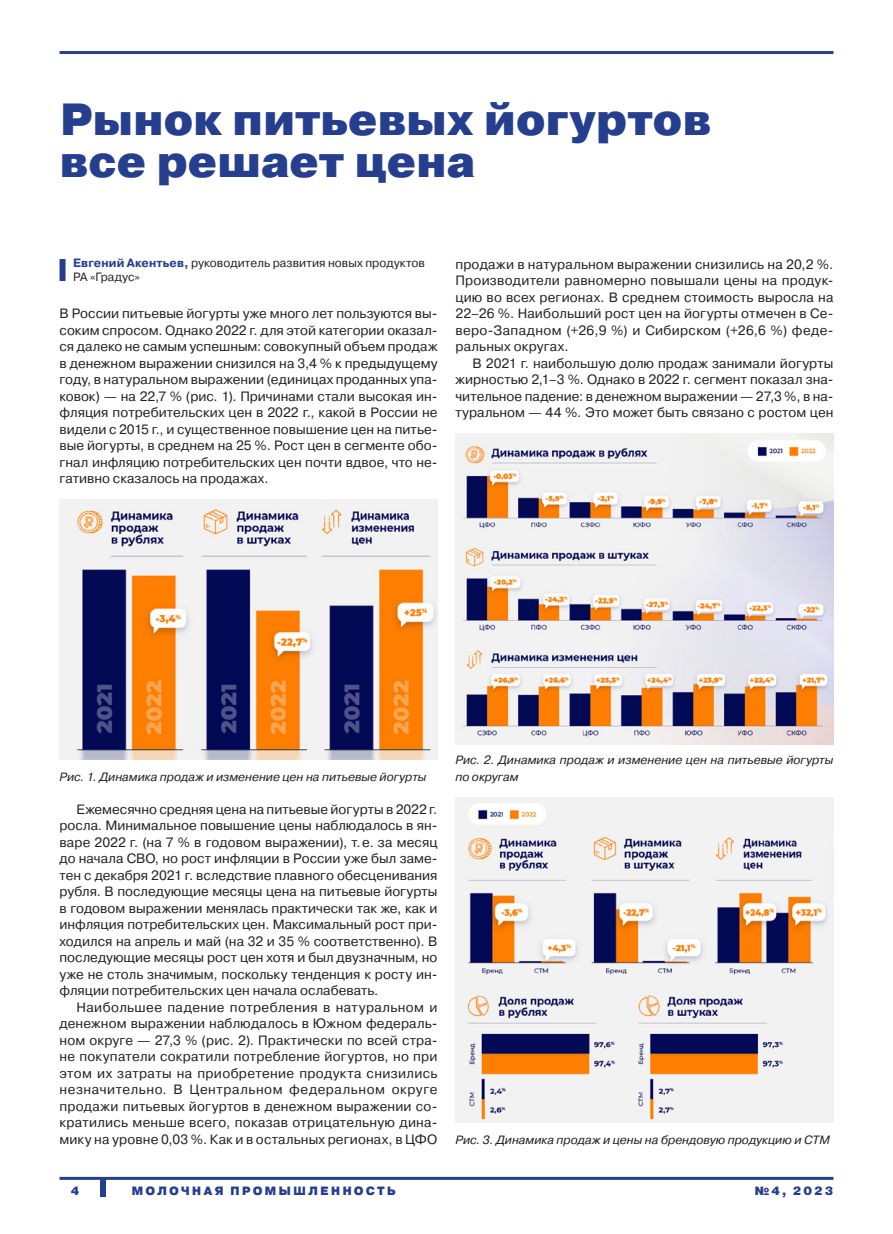
<style>
.page{position:relative;width:893px;height:1234px;background:#fff}
.page>*{position:absolute;margin:0;border:0;box-sizing:border-box;transform-origin:0 0}
.t1{font:900 45px/42px "Pragmatica";color:#253f8e}
.t2{font:13.5px/16.5px "Pragmatica";letter-spacing:.005em;color:#231f20;text-align:justify}
.t3{font:italic 12px/16.5px "Pragmatica";color:#231f20}
.t4{font:12px/13.5px "Pragmatica";letter-spacing:.005em;color:#231f20}
.t5{font:900 12px "Pragmatica";letter-spacing:.165em;color:#253f8e}
.s1{font-weight:700;color:#253f8e}
</style>
<div class="page">
<hr style="left:60px;top:1176px;width:773px;height:3px;background:#253f8e">
<div style="left:100px;top:1178px;width:6px;height:18px;background:#253f8e"></div>
<hr style="left:60px;top:51px;width:773px;height:3px;background:#253f8e">
<div style="left:60px;top:259px;width:6px;height:22px;background:#253f8e"></div>
<img style="left:60px;top:500px;width:377px;height:259px">
<img style="left:455px;top:797px;width:378px;height:325px">
<img style="left:455px;top:434px;width:378px;height:310px">
<h1 class="t1" style="left:60px;top:100px;width:653px">Рынок питьевых йогуртов все решает цена</h1>
<p class="t4" style="left:73px;top:257px;width:353px"><span class="s1">Евгений Акентьев,</span> руководитель развития новых продуктов<br>РА «Градус»</p>
<p class="t2" style="left:60px;top:305px;width:379px">В России питьевые йогурты уже много лет пользуются вы&shy;соким спросом. Однако 2022 г. для этой категории оказал&shy;ся далеко не самым успешным: совокупный объем продаж в денежном выражении снизился на 3,4 % к предыдущему году, в натуральном выражении (единицах проданных упа&shy;ковок) — на 22,7 % (рис. 1). Причинами стали высокая ин&shy;фляция потребительских цен в 2022 г., какой в России не видели с 2015 г., и существенное повышение цен на питье&shy;вые йогурты, в среднем на 25 %. Рост цен в сегменте обо&shy;гнал инфляцию потребительских цен почти вдвое, что не&shy;гативно сказалось на продажах.</p>
<p class="t2" style="left:455px;top:256px;width:379px">продажи в натуральном выражении снизились на 20,2 %.<br>Производители равномерно повышали цены на продук&shy;цию во всех регионах. В среднем стоимость выросла на 22–26 %. Наибольший рост цен на йогурты отмечен в Се&shy;веро-Западном (+26,9 %) и Сибирском (+26,6 %) феде&shy;ральных округах.</p>
<p class="t2" style="left:455px;top:355px;width:379px;text-indent:17px">В 2021 г. наибольшую долю продаж занимали йогурты жирностью 2,1–3 %. Однако в 2022 г. сегмент показал зна&shy;чительное падение: в денежном выражении — 27,3 %, в на&shy;туральном — 44 %. Это может быть связано с ростом цен</p>
<p class="t3" style="left:60px;top:768px;width:368px">Рис. 1. Динамика продаж и изменение цен на питьевые йогурты</p>
<p class="t2" style="left:60px;top:800px;width:379px;text-indent:17px">Ежемесячно средняя цена на питьевые йогурты в 2022 г. росла. Минимальное повышение цены наблюдалось в ян&shy;варе 2022 г. (на 7 % в годовом выражении), т.е. за месяц до начала СВО, но рост инфляции в России уже был заме&shy;тен с декабря 2021 г. вследствие плавного обесценивания рубля. В последующие месяцы цена на питьевые йогурты в годовом выражении менялась практически так же, как и инфляция потребительских цен. Максимальный рост при&shy;ходился на апрель и май (на 32 и 35 % соответственно). В последующие месяцы рост цен хотя и был двузначным, но уже не столь значимым, поскольку тенденция к росту ин&shy;фляции потребительских цен начала ослабевать.</p>
<p class="t2" style="left:60px;top:998px;width:379px;text-indent:17px">Наибольшее падение потребления в натуральном и денежном выражении наблюдалось в Южном федераль&shy;ном округе — 27,3 % (рис. 2). Практически по всей стра&shy;не покупатели сократили потребление йогуртов, но при этом их затраты на приобретение продукта снизились незначительно. В Центральном федеральном округе продажи питьевых йогуртов в денежном выражении со&shy;кратились меньше всего, показав отрицательную дина&shy;мику на уровне 0,03 %. Как и в остальных регионах, в ЦФО</p>
<p class="t3" style="left:455px;top:751px;width:379px">Рис. 2. Динамика продаж и изменение цен на питьевые йогурты по округам</p>
<p class="t3" style="left:455px;top:1131px;width:376px">Рис. 3. Динамика продаж и цены на брендовую продукцию и СТМ</p>
<p class="t5" style="left:71px;top:1183px;width:10px">4</p>
<p class="t5" style="left:131px;top:1183px;width:266px">МОЛОЧНАЯ ПРОМЫШЛЕННОСТЬ</p>
<p class="t5" style="left:754px;top:1183px;width:81px">№4, 2023</p>
</div>
